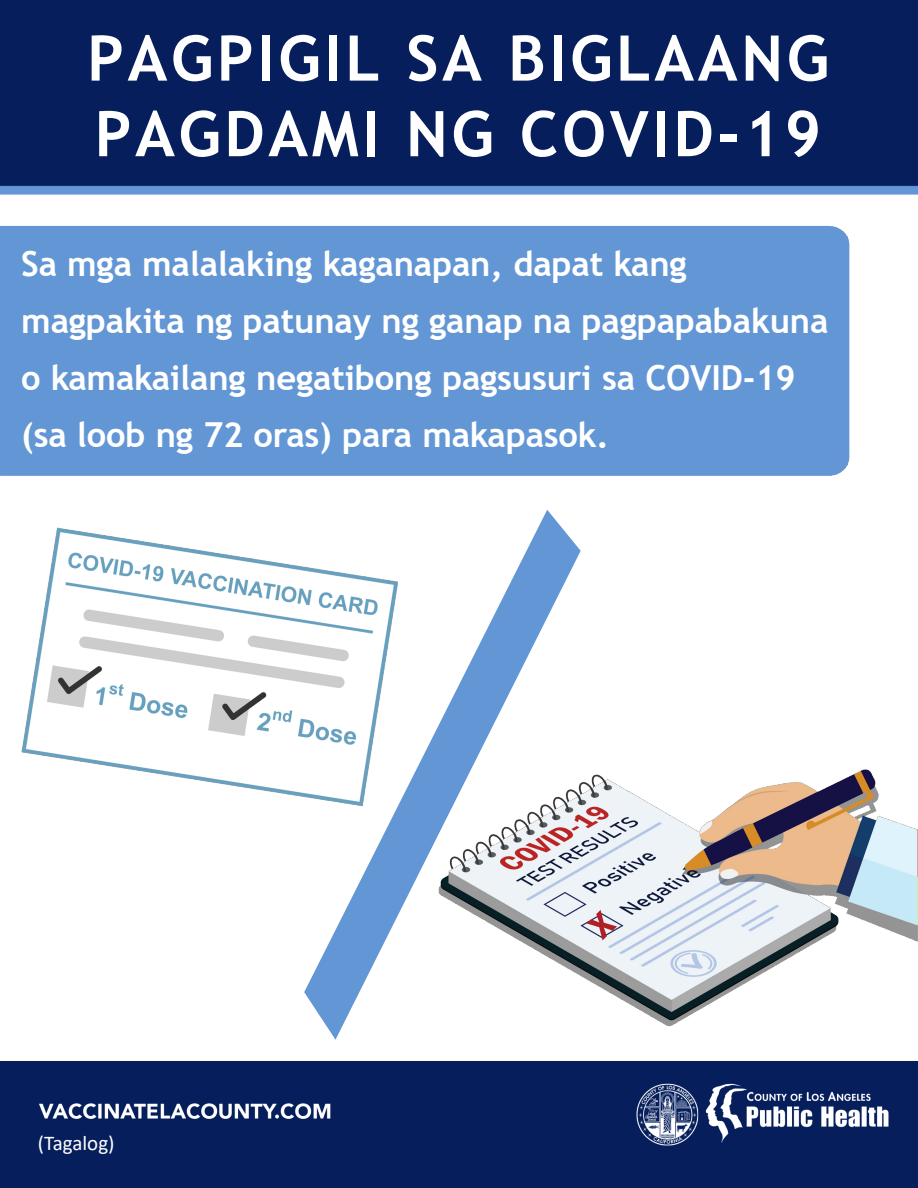
<style>
.page{position:relative;width:918px;height:1188px;background:#fff}
.page>*{position:absolute;margin:0;border:0;box-sizing:border-box;transform-origin:0 0}
.t1{font:700 63px/75.6px "Trebuchet MS";letter-spacing:.055em;color:#fff}
.t2{font:700 34.5px/57px "Trebuchet MS";letter-spacing:-.005em;color:#fff}
.t3{font:21px "Calibri";color:#fff}
</style>
<div class="page">
<img style="left:0;top:0;width:918px;height:1188px">
<svg style="left:304px;top:510px;width:277px;height:530px"></svg>
<h2 class="t1" style="left:87px;top:20px;width:743px">PAGPIGIL SA BIGLAANG<br>PAGDAMI NG COVID-19</h2>
<p class="t2" style="left:21px;top:235px;width:809px">Sa mga malalaking kaganapan, dapat kang magpakita ng patunay ng ganap na pagpapabakuna o kamakailang negatibong pagsusuri sa COVID-19 (sa loob ng 72 oras) para makapasok.</p>
<p class="t3" style="left:38px;top:1128px;width:78px">(Tagalog)</p>
</div>
